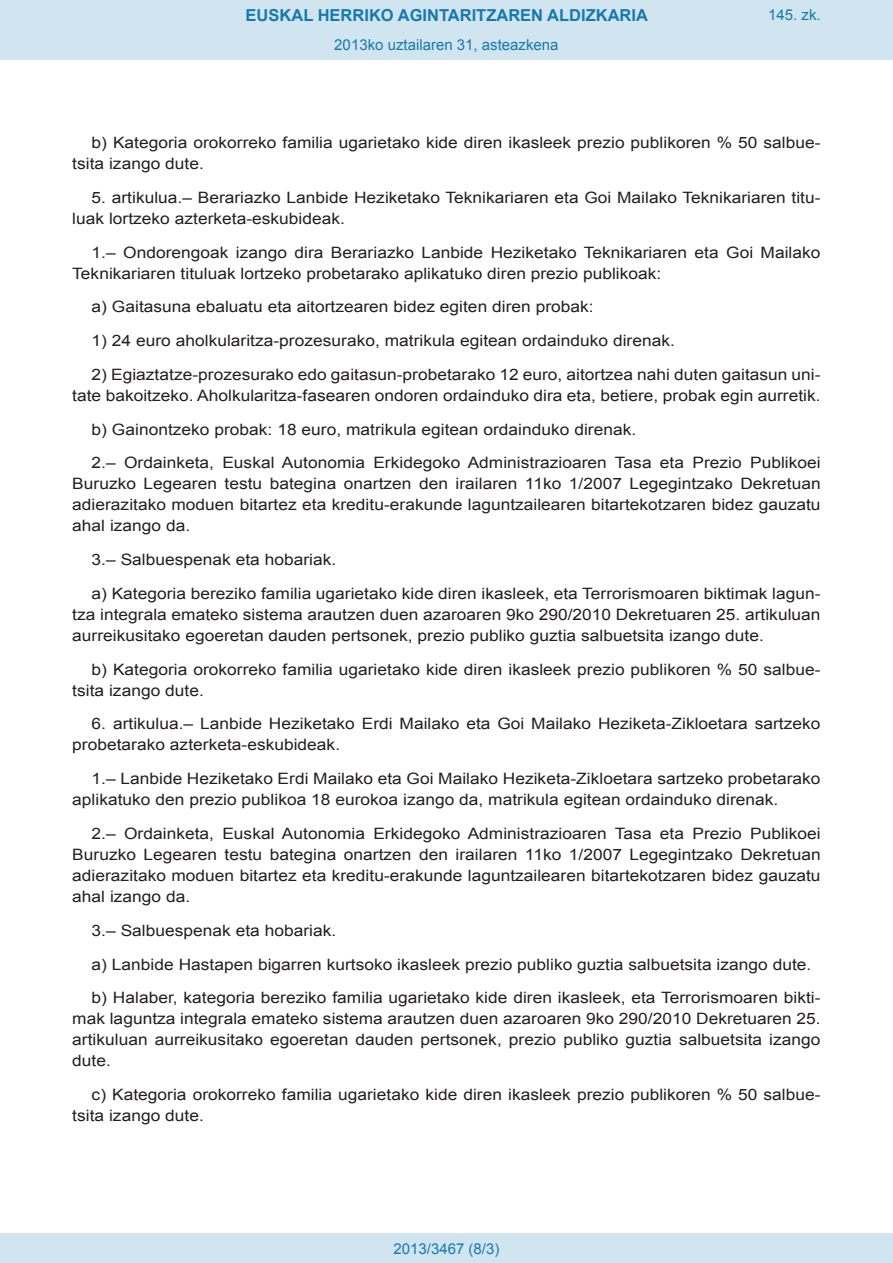
<style>
.page{position:relative;width:893px;height:1263px;background:#fff}
.page>*{position:absolute;margin:0;border:0;box-sizing:border-box;transform-origin:0 0}
.t1{font:700 16.5px "Arial";color:#1879ad}
.BOPVDetalle{font:15.6px/21px "Arial";color:#231f20;scale:1.11 1}
.Paginacion_Centro{font:15px "Arial";color:#1879ad}
</style>
<div class="page">
<div style="left:0;top:0;width:893px;height:60px;background:#d0e5f0"></div>
<div style="left:0;top:1233px;width:893px;height:30px;background:#d0e5f0"></div>
<p class="t1" style="left:246px;top:4px;width:404px">EUSKAL HERRIKO AGINTARITZAREN ALDIZKARIA</p>
<p class="Paginacion_Centro" style="left:334px;top:35px;width:226px">2013ko uztailaren 31, asteazkena</p>
<p class="Paginacion_Centro" style="left:768px;top:5px;width:54px">145. zk.</p>
<p class="BOPVDetalle" style="left:72px;top:132px;width:676px;text-indent:19px">b) Kategoria orokorreko familia ugarietako kide diren ikasleek prezio publikoren % 50 salbue&shy;tsita izango dute.</p>
<p class="BOPVDetalle" style="left:72px;top:187px;width:676px;text-indent:19px">5. artikulua.– Berariazko Lanbide Heziketako Teknikariaren eta Goi Mailako Teknikariaren titu&shy;luak lortzeko azterketa-eskubideak.</p>
<p class="BOPVDetalle" style="left:72px;top:242px;width:676px;text-indent:19px">1.– Ondorengoak izango dira Berariazko Lanbide Heziketako Teknikariaren eta Goi Mailako<br>Teknikariaren tituluak lortzeko probetarako aplikatuko diren prezio publikoak:</p>
<p class="BOPVDetalle" style="left:92px;top:297px;width:454px">a) Gaitasuna ebaluatu eta aitortzearen bidez egiten diren probak:</p>
<p class="BOPVDetalle" style="left:92px;top:330px;width:527px">1) 24 euro aholkularitza-prozesurako, matrikula egitean ordainduko direnak.</p>
<p class="BOPVDetalle" style="left:72px;top:364px;width:676px;text-align:right">2) Egiaztatze-prozesurako edo gaitasun-probetarako 12 euro, aitortzea nahi duten gaitasun uni&shy;tate bakoitzeko. Aholkularitza-fasearen ondoren ordainduko dira eta, betiere, probak egin aurretik.</p>
<p class="BOPVDetalle" style="left:92px;top:419px;width:492px">b) Gainontzeko probak: 18 euro, matrikula egitean ordainduko direnak.</p>
<p class="BOPVDetalle" style="left:72px;top:453px;width:676px;text-align:justify;text-indent:19px">2.– Ordainketa, Euskal Autonomia Erkidegoko Administrazioaren Tasa eta Prezio Publikoei Buruzko Legearen testu bategina onartzen den irailaren 11ko 1/2007 Legegintzako Dekretuan adierazitako moduen bitartez eta kreditu-erakunde laguntzailearen bitartekotzaren bidez gauzatu ahal izango da.</p>
<p class="BOPVDetalle" style="left:92px;top:549px;width:222px">3.– Salbuespenak eta hobariak.</p>
<p class="BOPVDetalle" style="left:72px;top:583px;width:676px;text-align:justify;text-indent:19px">a) Kategoria bereziko familia ugarietako kide diren ikasleek, eta Terrorismoaren biktimak lagun&shy;tza integrala emateko sistema arautzen duen azaroaren 9ko 290/2010 Dekretuaren 25. artikuluan aurreikusitako egoeretan dauden pertsonek, prezio publiko guztia salbuetsita izango dute.</p>
<p class="BOPVDetalle" style="left:72px;top:659px;width:676px;text-indent:19px">b) Kategoria orokorreko familia ugarietako kide diren ikasleek prezio publikoren % 50 salbue&shy;tsita izango dute.</p>
<p class="BOPVDetalle" style="left:72px;top:714px;width:676px;text-indent:19px">6. artikulua.– Lanbide Heziketako Erdi Mailako eta Goi Mailako Heziketa-Zikloetara sartzeko probetarako azterketa-eskubideak.</p>
<p class="BOPVDetalle" style="left:72px;top:768px;width:676px;text-indent:19px">1.– Lanbide Heziketako Erdi Mailako eta Goi Mailako Heziketa-Zikloetara sartzeko probetarako aplikatuko den prezio publikoa 18 eurokoa izango da, matrikula egitean ordainduko direnak.</p>
<p class="BOPVDetalle" style="left:72px;top:823px;width:676px;text-align:justify;text-indent:19px">2.– Ordainketa, Euskal Autonomia Erkidegoko Administrazioaren Tasa eta Prezio Publikoei Buruzko Legearen testu bategina onartzen den irailaren 11ko 1/2007 Legegintzako Dekretuan adierazitako moduen bitartez eta kreditu-erakunde laguntzailearen bitartekotzaren bidez gauzatu ahal izango da.</p>
<p class="BOPVDetalle" style="left:92px;top:920px;width:222px">3.– Salbuespenak eta hobariak.</p>
<p class="BOPVDetalle" style="left:92px;top:954px;width:650px">a) Lanbide Hastapen bigarren kurtsoko ikasleek prezio publiko guztia salbuetsita izango dute.</p>
<p class="BOPVDetalle" style="left:72px;top:987px;width:676px;text-align:justify;text-indent:19px">b) Halaber, kategoria bereziko familia ugarietako kide diren ikasleek, eta Terrorismoaren bikti&shy;mak laguntza integrala emateko sistema arautzen duen azaroaren 9ko 290/2010 Dekretuaren 25. artikuluan aurreikusitako egoeretan dauden pertsonek, prezio publiko guztia salbuetsita izango dute.</p>
<p class="BOPVDetalle" style="left:72px;top:1084px;width:676px;text-indent:19px">c) Kategoria orokorreko familia ugarietako kide diren ikasleek prezio publikoren % 50 salbue&shy;tsita izango dute.</p>
<p class="Paginacion_Centro" style="left:393px;top:1238px;width:107px">2013/3467 (8/3)</p>
</div>
